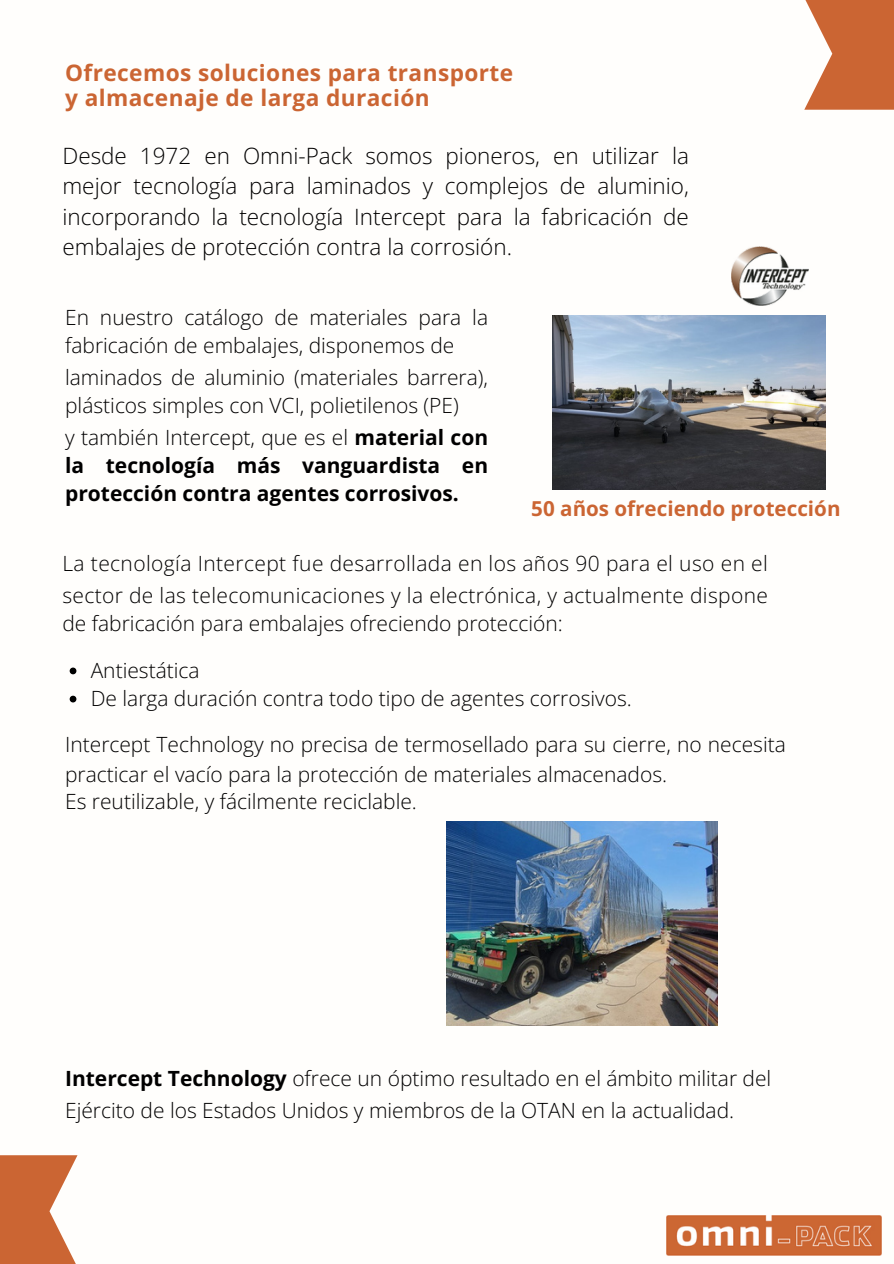
<style>
.page{position:relative;width:894px;height:1264px;background:#fff}
.page>*{position:absolute;margin:0;border:0;box-sizing:border-box;transform-origin:0 0}
.t1{font:700 22.65px/24.8px "Open Sans";letter-spacing:.02em;color:#cb6533}
.t2{font:300 22.5px/30.3px "Open Sans";color:#000;text-align:justify}
.t3{font:300 21px/28.2px "Open Sans";color:#000}
.t4{font:700 21px/28.2px "Open Sans";color:#000;text-align:justify}
.t5{font:300 21px "Open Sans";letter-spacing:.02em;color:#000}
.t6{font:700 20.55px "Open Sans";color:#cb6533}
.s1{font-weight:300}
.s2{font-weight:700}
</style>
<div class="page">
<img style="left:552px;top:316px;width:272px;height:173px">
<img style="left:446px;top:822px;width:270px;height:203px">
<svg style="left:0;top:1155px;width:77px;height:108px;fill:#cb6533"></svg>
<svg style="left:804px;top:0;width:89px;height:110px;fill:#cb6533"></svg>
<img style="left:731px;top:247px;width:76px;height:58px">
<img style="left:666px;top:1215px;width:215px;height:40px">
<svg style="left:70px;top:667px;width:6px;height:7px"></svg>
<svg style="left:70px;top:695px;width:6px;height:7px"></svg>
<h1 class="t1" style="left:65px;top:60px;width:449px">Ofrecemos soluciones para transporte y almacenaje de larga duración</h1>
<p class="t2" style="left:62px;top:140px;width:628px">Desde 1972 en Omni-Pack somos pioneros, en utilizar la mejor tecnología para laminados y complejos de aluminio, incorporando la tecnología Intercept para la fabricación de embalajes de protección contra la corrosión.</p>
<p class="t3" style="left:65px;top:303px;width:424px">En nuestro catálogo de materiales para la fabricación de embalajes, disponemos de</p>
<p class="t3" style="left:65px;top:363px;width:424px">laminados de aluminio (materiales barrera), plásticos simples con VCI, polietilenos (PE)</p>
<p class="t4" style="left:65px;top:423px;width:424px"><span class="s1">y también Intercept, que es el</span> material con la tecnología más vanguardista en protección contra agentes corrosivos.</p>
<p class="t6" style="left:531px;top:494px;width:310px">50 años ofreciendo protección</p>
<p class="t5" style="left:62px;top:548px;width:706px">La tecnología Intercept fue desarrollada en los años 90 para el uso en el</p>
<h1 class="t3" style="left:62px;top:580px;width:706px">sector de las telecomunicaciones y la electrónica, y actualmente dispone</h1>
<p class="t3" style="left:62px;top:608px;width:501px">de fabricación para embalajes ofreciendo protección:</p>
<p class="t3" style="left:91px;top:655px;width:110px">Antiestática</p>
<p class="t3" style="left:91px;top:683px;width:542px">De larga duración contra todo tipo de agentes corrosivos.</p>
<p class="t3" style="left:65px;top:729px;width:722px;line-height:29.2px">Intercept Technology no precisa de termosellado para su cierre, no necesita practicar el vacío para la protección de materiales almacenados.</p>
<p class="t3" style="left:65px;top:786px;width:353px">Es reutilizable, y fácilmente reciclable.</p>
<p class="t3" style="left:65px;top:1063px;width:707px"><span class="s2">Intercept Technology</span> ofrece un óptimo resultado en el ámbito militar del</p>
<p class="t3" style="left:65px;top:1095px;width:670px">Ejército de los Estados Unidos y miembros de la OTAN en la actualidad.</p>
</div>
